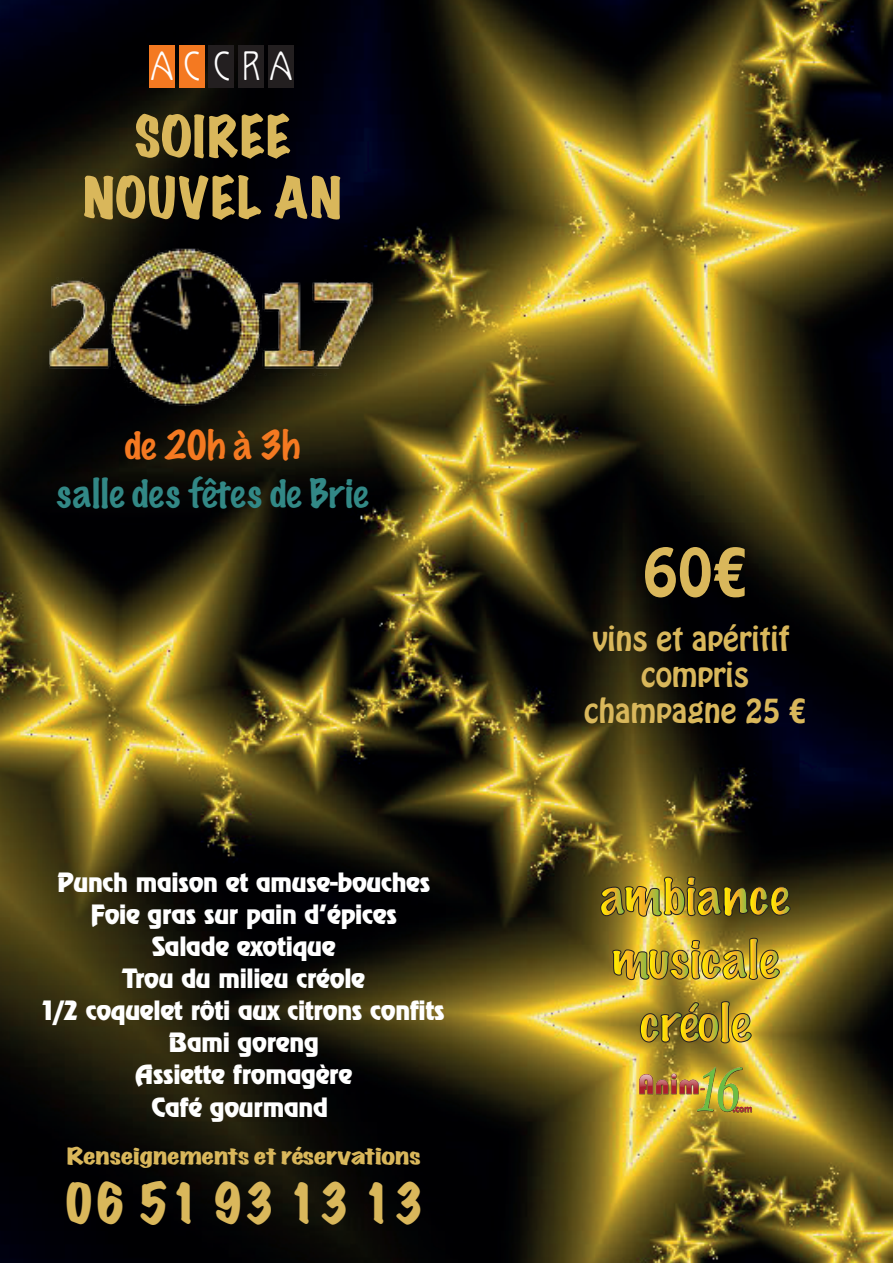
<style>
.page{position:relative;width:893px;height:1263px;background:#fff}
.page>*{position:absolute;margin:0;border:0;box-sizing:border-box;transform-origin:0 0}
.t1{font:60px "Hobo Std";color:#d9b75b}
.t2{font:expanded 51px/61.2px "Marker Felt";letter-spacing:.035em;color:#d9b75b;text-align:center}
.t3{font:expanded 48.15px "Marker Felt";color:#d9b75b}
.t4{font:100 36.45px "Marker Felt";letter-spacing:-.005em;color:#328886;scale:1.11 1}
.t5{font:100 36.45px "Marker Felt";letter-spacing:-.03em;color:#f47921;scale:1.11 1}
.t6{font:36px "Kolo LP";letter-spacing:.43em;color:#fff;scale:.8 1}
.t7{font:30px/36px "Hobo Std";color:#d9b75b;text-align:center}
.t8{font:24px/32.1px "Revue";letter-spacing:-.015em;color:#fff;text-align:center}
.t9{font:expanded 21.3px "Marker Felt";letter-spacing:-.015em;color:#d9b75b;scale:1.33 1}
</style>
<div class="page">
<img style="left:0;top:0;width:893px;height:1263px">
<img style="left:0;top:179px;width:425px;height:280px">
<div style="left:149px;top:46px;width:26px;height:42px;background:#f47921"></div>
<div style="left:179px;top:46px;width:25px;height:42px;background:#f47921"></div>
<div style="left:209px;top:46px;width:25px;height:42px;background:#231f20"></div>
<div style="left:238px;top:46px;width:26px;height:42px;background:#231f20"></div>
<div style="left:268px;top:46px;width:26px;height:42px;background:#231f20"></div>
<img style="left:635px;top:1063px;width:120px;height:51px">
<img style="left:600px;top:876px;width:191px;height:41px">
<img style="left:612px;top:937px;width:168px;height:43px">
<svg style="left:640px;top:1001px;width:112px;height:43px;background:#a58c24"></svg>
<h3 class="t6" style="left:152px;top:42px;width:176px">ACCRA</h3>
<h2 class="t2" style="left:83px;top:105px;width:260px">SOIREE<br>NOUVEL AN</h2>
<h3 class="t5" style="left:124px;top:416px;width:160px">de 20h à 3h</h3>
<h3 class="t4" style="left:57px;top:464px;width:282px">salle des fêtes de Brie</h3>
<p class="t8" style="left:43px;top:865px;width:403px">Punch maison et amuse-bouches<br>Foie gras sur pain d’épices<br>Salade exotique<br>Trou du milieu créole<br>1/2 coquelet rôti aux citrons confits<br>Bami goreng<br>Assiette fromagère<br>Café gourmand</p>
<p class="t9" style="left:67px;top:1139px;width:268px">Renseignements et réservations</p>
<h3 class="t3" style="left:63px;top:1165px;width:363px">06 51 93 13 13</h3>
<h1 class="t1" style="left:643px;top:530px;width:106px">60€</h1>
<p class="t7" style="left:584px;top:621px;width:223px">vins et apéritif compris champagne 25 €</p>
</div>
